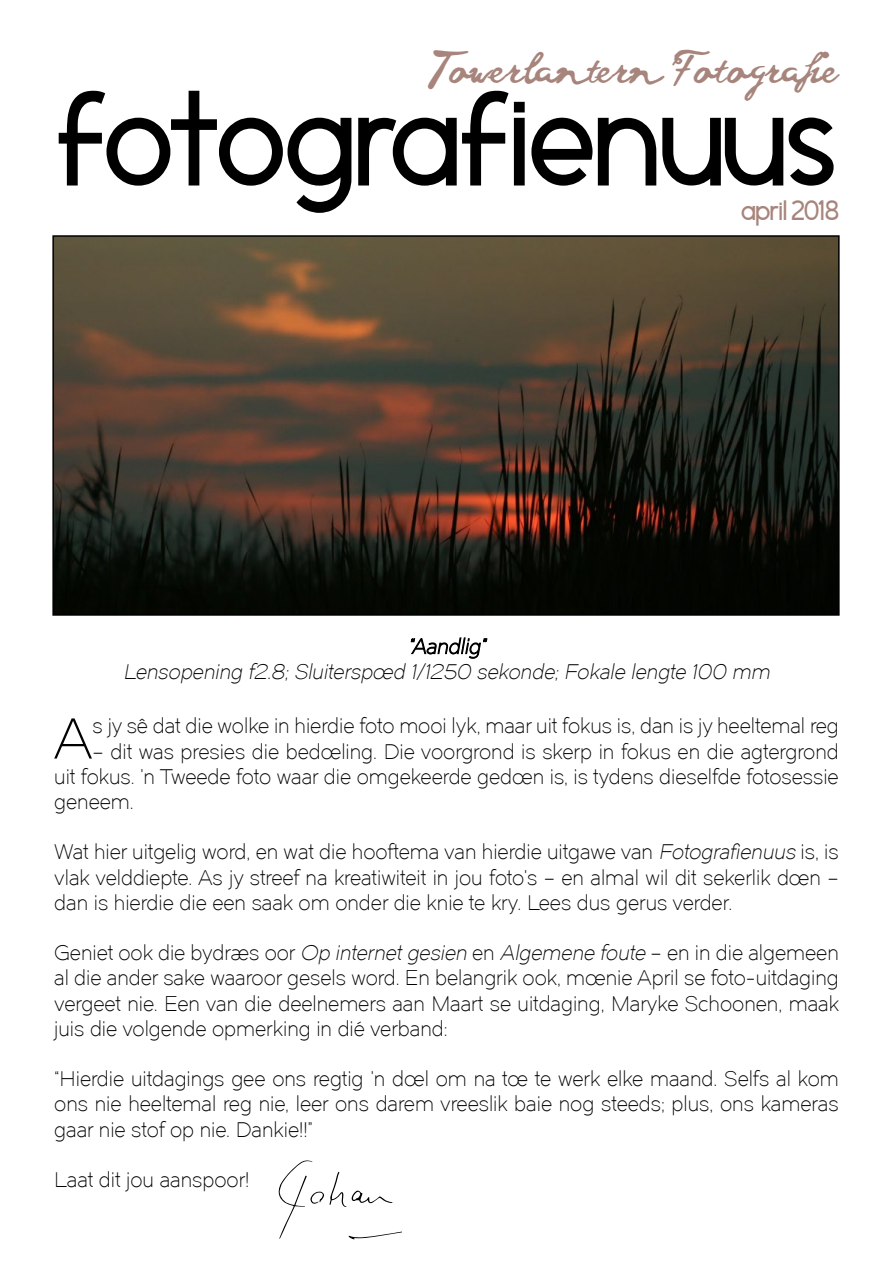
<style>
.page{position:relative;width:893px;height:1263px;background:#fff}
.page>*{position:absolute;margin:0;border:0;box-sizing:border-box;transform-origin:0 0}
.t1{font:144px "Morningtype";letter-spacing:.01em;color:#000}
.t2{font:56.55px "Dual 300";color:#000}
.t3{font:39px "goodvibesregular";color:#a7857c}
.t4{font:30px "Morningtype";color:#a7857c}
.t5{font:21px/25.2px "Dual 300";color:#000;text-align:justify}
.t6{font:italic 21px/25.2px "Dual 300";color:#000;text-align:center}
.s1{font-style:italic}
</style>
<div class="page">
<svg style="left:410px;top:637px;width:78px;height:22px"></svg>
<svg style="left:349px;top:1231px;width:53px;height:8px"></svg>
<svg style="left:330px;top:1172px;width:63px;height:35px"></svg>
<svg style="left:279px;top:1160px;width:45px;height:79px"></svg>
<img style="left:55px;top:238px;width:782px;height:375px">
<div style="left:52px;top:235px;width:788px;height:381px;border:2px solid #000"></div>
<h3 class="t3" style="left:427px;top:47px;width:414px">Towerlantern Fotografie</h3>
<h1 class="t1" style="left:57px;top:53px;width:780px">fotografienuus</h1>
<h3 class="t4" style="left:741px;top:192px;width:99px">april 2018</h3>
<p class="t6" style="left:123px;top:634px;width:652px">“Aandlig”<br>Lensopening f2.8;Sluiterspoed 1/1250 sekonde;Fokale lengte 100 mm</p>
<h2 class="t2" style="left:54px;top:705px;width:41px">A</h2>
<p class="t5" style="left:93px;top:713px;width:748px">s jy sê dat die wolke in hierdie foto mooi lyk, maar uit fokus is, dan is jy heeltemal reg</p>
<p class="t5" style="left:54px;top:739px;width:786px;text-indent:38px">– dit was presies die bedoeling. Die voorgrond is skerp in fokus en die agtergrond uit fokus. ’n Tweede foto waar die omgekeerde gedoen is, is tydens dieselfde fotosessie geneem.</p>
<p class="t5" style="left:54px;top:839px;width:786px">Wat hier uitgelig word, en wat die hooftema van hierdie uitgawe van <span class="s1">Fotografienuus</span> is, is vlak velddiepte. As jy streef na kreatiwiteit in jou foto’s – en almal wil dit sekerlik doen – dan is hierdie die een saak om onder die knie te kry. Lees dus gerus verder.</p>
<p class="t5" style="left:54px;top:940px;width:786px">Geniet ook die bydraes oor <span class="s1">Op internetgesien</span> en <span class="s1">Algemene foute</span> – en in die algemeen al die ander sake waaroor gesels word. En belangrik ook, moenie April se foto-uitdaging vergeet nie. Een van die deelnemers aan Maart se uitdaging, Maryke Schoonen, maak juis die volgende opmerking in dié verband:</p>
<p class="t5" style="left:54px;top:1066px;width:786px">“Hierdie uitdagings gee ons regtig ’n doel om na toe te werk elke maand. Selfs al kom ons nie heeltemal reg nie, leer ons darem vreeslik baie nog steeds; plus, ons kameras gaar nie stof op nie. Dankie!!”</p>
<p class="t5" style="left:54px;top:1167px;width:197px">Laat dit jou aanspoor!</p>
</div>
